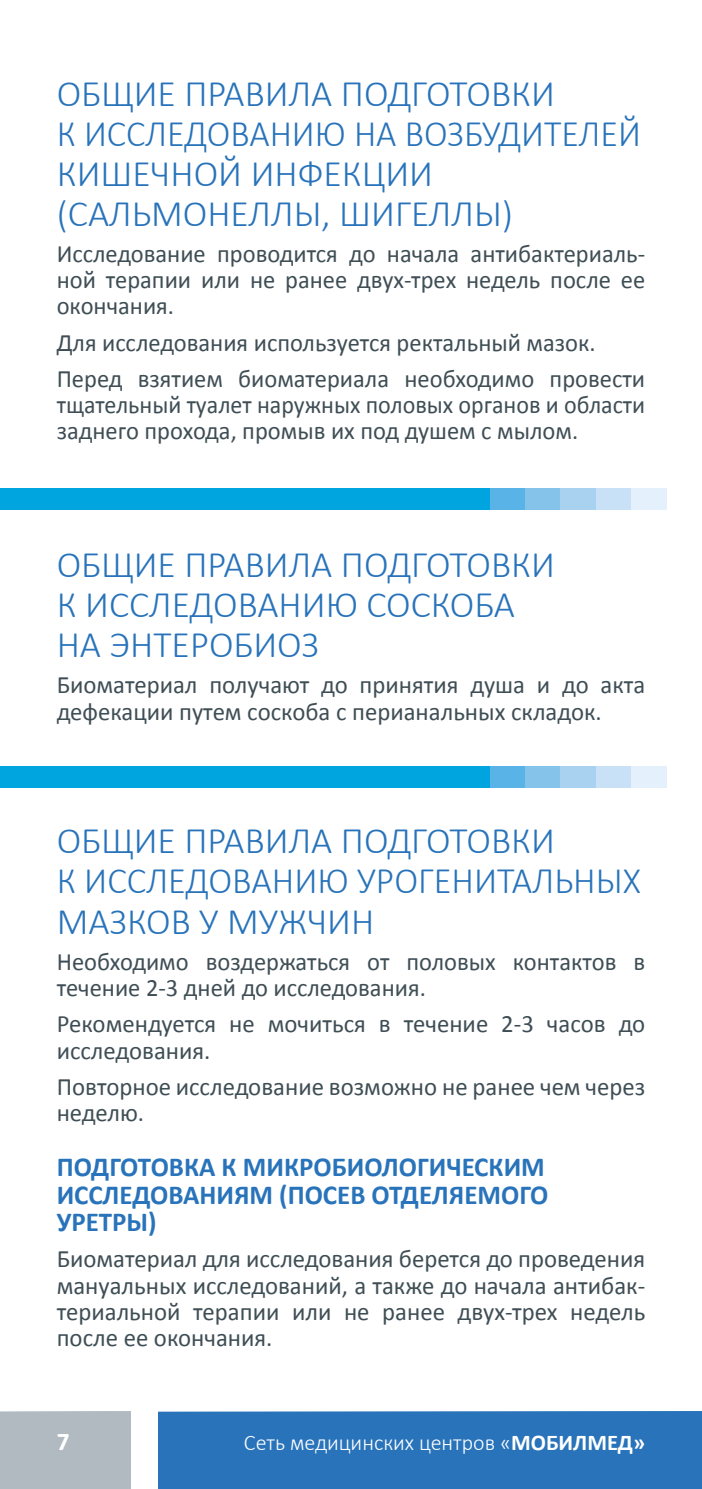
<style>
.page{position:relative;width:702px;height:1489px;background:#fff}
.page>*{position:absolute;margin:0;border:0;box-sizing:border-box;transform-origin:0 0}
.t1{font:300 37.5px/40px "Calibri";color:#2873ba}
.t2{font:700 27.5px/27.5px "Calibri";color:#2873ba}
.t3{font:700 25.5px "Calibri";color:#fff}
.t4{font:25px/26.2px "Calibri";color:#3f4e55}
.t5{font:25px/26.2px "Calibri";color:#3f4e55;scale:.96 1}
.t6{font:300 22.5px "Calibri";color:#fff}
.s1{font-weight:700}
</style>
<div class="page">
<div style="left:0;top:488px;width:505px;height:21px;background:#00a5df"></div>
<div style="left:631px;top:488px;width:35px;height:21px;background:#e4f0fb"></div>
<div style="left:595px;top:488px;width:36px;height:21px;background:#c8e1f6"></div>
<div style="left:560px;top:488px;width:35px;height:21px;background:#a9d2f1"></div>
<div style="left:524px;top:488px;width:36px;height:21px;background:#86c3eb"></div>
<div style="left:489px;top:488px;width:35px;height:21px;background:#5ab3e6"></div>
<div style="left:0;top:766px;width:505px;height:21px;background:#00a5df"></div>
<div style="left:631px;top:766px;width:35px;height:21px;background:#e4f0fb"></div>
<div style="left:595px;top:766px;width:36px;height:21px;background:#c8e1f6"></div>
<div style="left:560px;top:766px;width:35px;height:21px;background:#a9d2f1"></div>
<div style="left:524px;top:766px;width:36px;height:21px;background:#86c3eb"></div>
<div style="left:489px;top:766px;width:35px;height:21px;background:#5ab3e6"></div>
<div style="left:158px;top:1411px;width:544px;height:77px;background:#2873ba"></div>
<div style="left:0;top:1410px;width:147px;height:78px;background:#b1bac0"></div>
<div style="left:131px;top:1410px;width:26px;height:78px;background:#fff"></div>
<h1 class="t1" style="left:57px;top:73px;width:585px">ОБЩИЕ ПРАВИЛА ПОДГОТОВКИ<br>К ИССЛЕДОВАНИЮ НА ВОЗБУДИТЕЛЕЙ<br>КИШЕЧНОЙ ИНФЕКЦИИ (САЛЬМОНЕЛЛЫ, ШИГЕЛЛЫ)</h1>
<p class="t4" style="left:57px;top:240px;width:590px;text-align:justify">Исследование проводится до начала антибактериаль&shy;ной терапии или не ранее двух-трех недель после ее окончания.</p>
<p class="t4" style="left:57px;top:323px;width:590px;line-height:36.2px">Для исследования используется ректальный мазок.<br>Перед взятием биоматериала необходимо провести</p>
<p class="t5" style="left:57px;top:391px;width:614px">тщательный туалет наружных половых органов и области заднего прохода, промыв их под душем с мылом.</p>
<h1 class="t1" style="left:57px;top:544px;width:499px">ОБЩИЕ ПРАВИЛА ПОДГОТОВКИ<br>К ИССЛЕДОВАНИЮ СОСКОБА<br>НА ЭНТЕРОБИОЗ</h1>
<p class="t4" style="left:57px;top:671px;width:590px">Биоматериал получают до принятия душа и до акта дефекации путем соскоба с перианальных складок.</p>
<h1 class="t1" style="left:57px;top:820px;width:585px">ОБЩИЕ ПРАВИЛА ПОДГОТОВКИ<br>К ИССЛЕДОВАНИЮ УРОГЕНИТАЛЬНЫХ<br>МАЗКОВ У МУЖЧИН</h1>
<p class="t4" style="left:57px;top:947px;width:590px">Необходимо воздержаться от половых контактов в течение 2-3 дней до исследования.</p>
<p class="t4" style="left:57px;top:1010px;width:590px">Рекомендуется не мочиться в течение 2-3 часов до исследования.</p>
<p class="t4" style="left:57px;top:1072px;width:590px">Повторное исследование возможно не ранее чем через неделю.</p>
<p class="t2" style="left:57px;top:1152px;width:493px">ПОДГОТОВКА К МИКРОБИОЛОГИЧЕСКИМ<br>ИССЛЕДОВАНИЯМ (ПОСЕВ ОТДЕЛЯЕМОГО<br>УРЕТРЫ)</p>
<p class="t4" style="left:57px;top:1245px;width:590px;text-align:justify">Биоматериал для исследования берется до проведения мануальных исследований, а также до начала антибак&shy;териальной терапии или не ранее двух-трех недель после ее окончания.</p>
<p class="t3" style="left:57px;top:1423px;width:14px">7</p>
<p class="t6" style="left:244px;top:1428px;width:403px">Сеть медицинских центров «<span class="s1">МОБИЛМЕД»</span></p>
</div>
